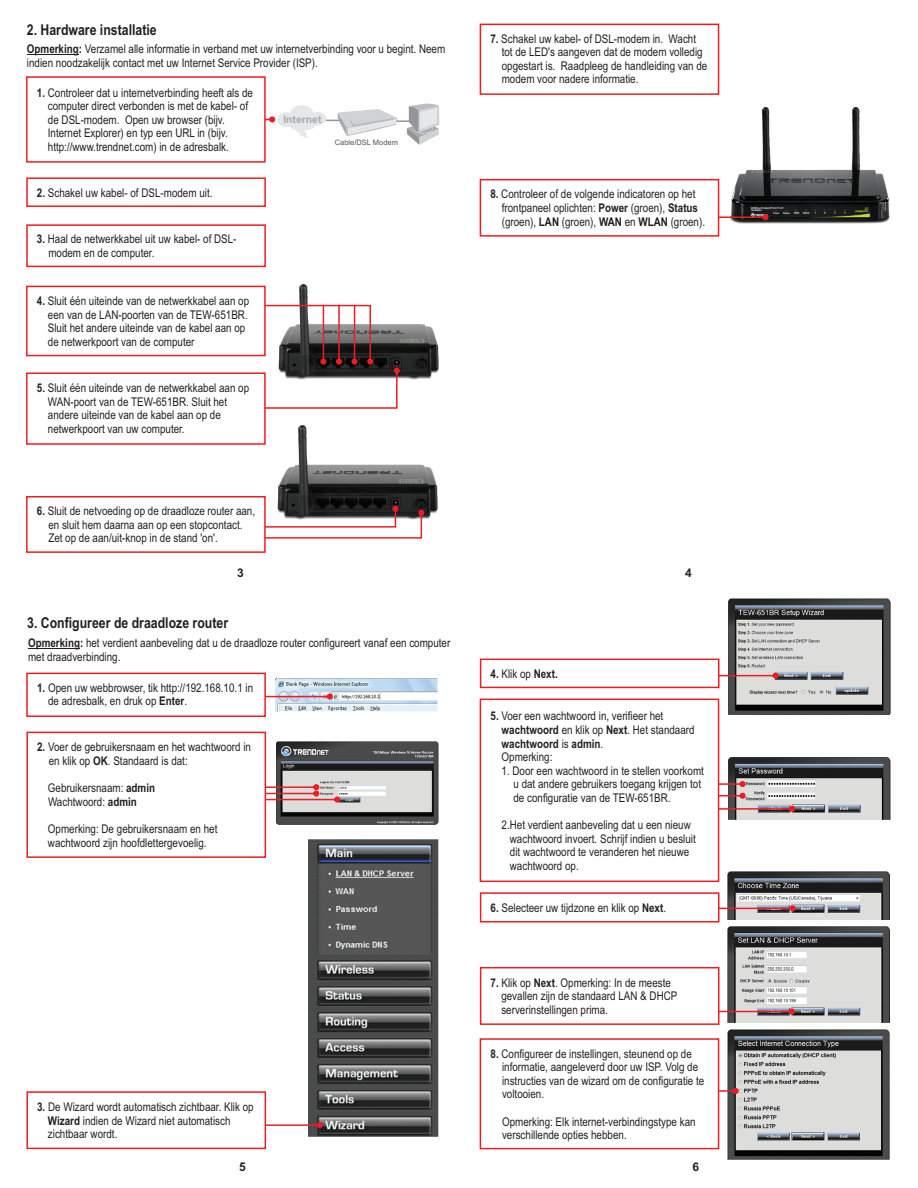
<style>
.page{position:relative;width:918px;height:1188px;background:#fff}
.page>*{position:absolute;margin:0;border:0;box-sizing:border-box;transform-origin:0 0}
.t1{font:700 15px "Arial Narrow";color:#231f20}
.t2{font:12px/13.6px "Arial Narrow";color:#231f20}
.t3{font:700 12px "Arial Narrow";color:#231f20}
.t4{font:700 12px "Arial";color:#231f20}
.t5{font:700 10.35px "Arial";color:#a8a9ad}
.t6{font:7.5px "Arial";color:#57585a}
.s1{font-weight:700}
.s2{font-weight:400}
</style>
<div class="page">
<hr style="left:27px;top:54px;width:52px;height:1px;background:#231f20">
<hr style="left:382px;top:120px;width:53px;height:2px;background:#939598">
<hr style="left:295px;top:120px;width:53px;height:1px;background:#939598">
<svg style="left:338px;top:109px;width:59px;height:27px"></svg>
<div style="left:277px;top:112px;width:19px;height:15px;background:#e6e7e9;border-radius:50%"></div>
<div style="left:289px;top:116px;width:17px;height:14px;background:#e6e7e9;border-radius:50%"></div>
<div style="left:290px;top:105px;width:24px;height:19px;background:#e6e7e9;border-radius:50%"></div>
<div style="left:298px;top:116px;width:18px;height:14px;background:#e6e7e9;border-radius:50%"></div>
<div style="left:309px;top:112px;width:17px;height:14px;background:#e6e7e9;border-radius:50%"></div>
<div style="left:296px;top:128px;width:9px;height:5px;background:#e6e7e9;border-radius:50%"></div>
<svg style="left:300px;top:132px;width:8px;height:6px"></svg>
<svg style="left:407px;top:103px;width:32px;height:42px"></svg>
<svg style="left:26px;top:76px;width:249px;height:87px"></svg>
<svg style="left:26px;top:177px;width:240px;height:30px"></svg>
<svg style="left:26px;top:224px;width:240px;height:44px"></svg>
<svg style="left:479px;top:23px;width:241px;height:72px"></svg>
<img style="left:737px;top:108px;width:153px;height:116px">
<svg style="left:479px;top:178px;width:289px;height:59px"></svg>
<hr style="left:28px;top:648px;width:52px;height:1px;background:#231f20">
<img style="left:309px;top:839px;width:129px;height:297px">
<svg style="left:26px;top:1091px;width:297px;height:59px"></svg>
<img style="left:333px;top:679px;width:105px;height:32px">
<svg style="left:26px;top:672px;width:307px;height:45px"></svg>
<img style="left:278px;top:446px;width:160px;height:73px">
<img style="left:400px;top:324px;width:39px;height:56px">
<svg style="left:26px;top:285px;width:374px;height:161px"></svg>
<svg style="left:26px;top:495px;width:398px;height:58px"></svg>
<img style="left:340px;top:741px;width:98px;height:83px">
<svg style="left:26px;top:731px;width:314px;height:128px"></svg>
<img style="left:728px;top:599px;width:162px;height:115px">
<img style="left:728px;top:757px;width:162px;height:63px">
<svg style="left:720px;top:781px;width:26px;height:6px"></svg>
<svg style="left:720px;top:793px;width:26px;height:6px"></svg>
<svg style="left:720px;top:806px;width:75px;height:6px"></svg>
<img style="left:728px;top:872px;width:162px;height:47px">
<img style="left:728px;top:927px;width:162px;height:96px">
<img style="left:728px;top:1029px;width:162px;height:131px">
<svg style="left:479px;top:658px;width:300px;height:31px"></svg>
<svg style="left:479px;top:698px;width:241px;height:185px"></svg>
<svg style="left:479px;top:892px;width:317px;height:31px"></svg>
<svg style="left:479px;top:966px;width:316px;height:59px"></svg>
<svg style="left:479px;top:1038px;width:260px;height:112px"></svg>
<p class="t1" style="left:27px;top:24px;width:131px">2. Hardware installatie</p>
<p class="t2" style="left:27px;top:43px;width:420px"><span class="s1">Opmerking:</span> Verzamel alle informatie in verband met uw internetverbinding voor u begint. Neem indien noodzakelijk contact met uw Internet Service Provider (ISP).</p>
<p class="t2" style="left:48px;top:87px;width:207px;text-indent:-11px"><span class="s1">1.</span> Controleer dat u internetverbinding heeft als de computer direct verbonden is met de kabel- of de DSL-modem. Open uw browser (bijv.<br>Internet Explorer) en typ een URL in (bijv. http://www.trendnet.com) in de adresbalk.</p>
<p class="t2" style="left:37px;top:187px;width:177px"><span class="s1">2.</span> Schakel uw kabel- of DSL-modem uit.</p>
<p class="t2" style="left:48px;top:233px;width:190px;text-indent:-11px"><span class="s1">3.</span> Haal de netwerkkabel uit uw kabel- of DSL&shy;modem en de computer.</p>
<p class="t2" style="left:48px;top:295px;width:203px;text-indent:-11px"><span class="s1">4.</span> Sluit één uiteinde van de netwerkkabel aan op een van de LAN-poorten van de TEW-651BR.<br>Sluit het andere uiteinde van de kabel aan op de netwerkpoort van de computer</p>
<p class="t2" style="left:48px;top:382px;width:203px;text-indent:-11px"><span class="s1">5.</span> Sluit één uiteinde van de netwerkkabel aan op WAN-poort van de TEW-651BR. Sluit het andere uiteinde van de kabel aan op de netwerkpoort van uw computer.</p>
<p class="t2" style="left:48px;top:505px;width:208px;text-indent:-11px"><span class="s1">6.</span> Sluit de netvoeding op de draadloze router aan, en sluit hem daarna aan op een stopcontact.<br>Zet op de aan/uit-knop in de stand 'on'.</p>
<p class="t5" style="left:283px;top:115px;width:40px">Internet</p>
<p class="t6" style="left:335px;top:139px;width:65px">Cable/DSL Modem</p>
<p class="t2" style="left:502px;top:33px;width:207px;text-indent:-11px"><span class="s1">7.</span> Schakel uw kabel- of DSL-modem in. Wacht tot de LED's aangeven dat de modem volledig opgestart is. Raadpleeg de handleiding van de modem voor nadere informatie.</p>
<p class="t2" style="left:502px;top:189px;width:205px;text-indent:-11px"><span class="s1">8.</span> Controleer of de volgende indicatoren op het frontpaneel oplichten: <span class="s1">Power</span> (groen), <span class="s1">Status </span>(groen), <span class="s1">LAN</span> (groen), <span class="s1">WAN</span> en <span class="s1">WLAN</span> (groen).</p>
<p class="t4" style="left:237px;top:569px;width:8px">3</p>
<p class="t4" style="left:685px;top:569px;width:8px">4</p>
<p class="t1" style="left:27px;top:617px;width:202px">3. Configureer de draadloze router</p>
<p class="t2" style="left:28px;top:637px;width:424px"><span class="s1">Opmerking:</span> het verdient aanbeveling dat u de draadloze router configureert vanaf een computer met draadverbinding.</p>
<p class="t2" style="left:48px;top:682px;width:207px;text-indent:-11px"><span class="s1">1.</span> Open uw webbrowser, tik http://192.168.10.1 in de adresbalk, en druk op <span class="s1">Enter</span>.</p>
<p class="t2" style="left:49px;top:741px;width:204px;text-indent:-12px"><span class="s1">2.</span> Voer de gebruikersnaam en het wachtwoord in en klik op <span class="s1">OK</span>. Standaard is dat:</p>
<p class="t2" style="left:48px;top:782px;width:109px">Gebruikersnaam: <span class="s1">admin<br></span>Wachtwoord: <span class="s1">admin</span></p>
<p class="t2" style="left:48px;top:823px;width:171px">Opmerking: De gebruikersnaam en het wachtwoord zijn hoofdlettergevoelig.</p>
<p class="t2" style="left:48px;top:1101px;width:207px;text-indent:-11px"><span class="s1">3.</span> De Wizard wordt automatisch zichtbaar. Klik op<br><span class="s1">Wizard</span> indien de Wizard niet automatisch zichtbaar wordt.</p>
<p class="t3" style="left:491px;top:669px;width:69px">4. <span class="s2">Klik op</span> Next.</p>
<p class="t2" style="left:502px;top:710px;width:195px;text-indent:-11px"><span class="s1">5.</span> Voer een wachtwoord in, verifieer het <span class="s1">wachtwoord</span> en klik op <span class="s1">Next</span>. Het standaard <span class="s1">wachtwoord</span> is <span class="s1">admin</span>.<br>Opmerking:</p>
<p class="t2" style="left:513px;top:765px;width:192px;text-indent:-12px">1. Door een wachtwoord in te stellen voorkomt u dat andere gebruikers toegang krijgen tot de configuratie van de TEW-651BR.</p>
<p class="t2" style="left:510px;top:819px;width:187px;text-indent:-8px">2.Het verdient aanbeveling dat u een nieuw wachtwoord invoert. Schrijf indien u besluit dit wachtwoord te veranderen het nieuwe wachtwoord op.</p>
<p class="t2" style="left:491px;top:902px;width:177px"><span class="s1">6.</span> Selecteer uw tijdzone en klik op <span class="s1">Next</span>.</p>
<p class="t2" style="left:501px;top:977px;width:178px;text-indent:-11px"><span class="s1">7.</span> Klik op <span class="s1">Next</span>. Opmerking: In de meeste gevallen zijn de standaard LAN &amp; DHCP serverinstellingen prima.</p>
<p class="t2" style="left:502px;top:1048px;width:204px;text-indent:-11px"><span class="s1">8.</span> Configureer de instellingen, steunend op de informatie, aangeleverd door uw ISP. Volg de instructies van de wizard om de configuratie te voltooien.</p>
<p class="t2" style="left:502px;top:1116px;width:195px">Opmerking: Elk internet-verbindingstype kan verschillende opties hebben.</p>
<p class="t4" style="left:239px;top:1162px;width:8px">5</p>
<p class="t4" style="left:693px;top:1162px;width:8px">6</p>
</div>
